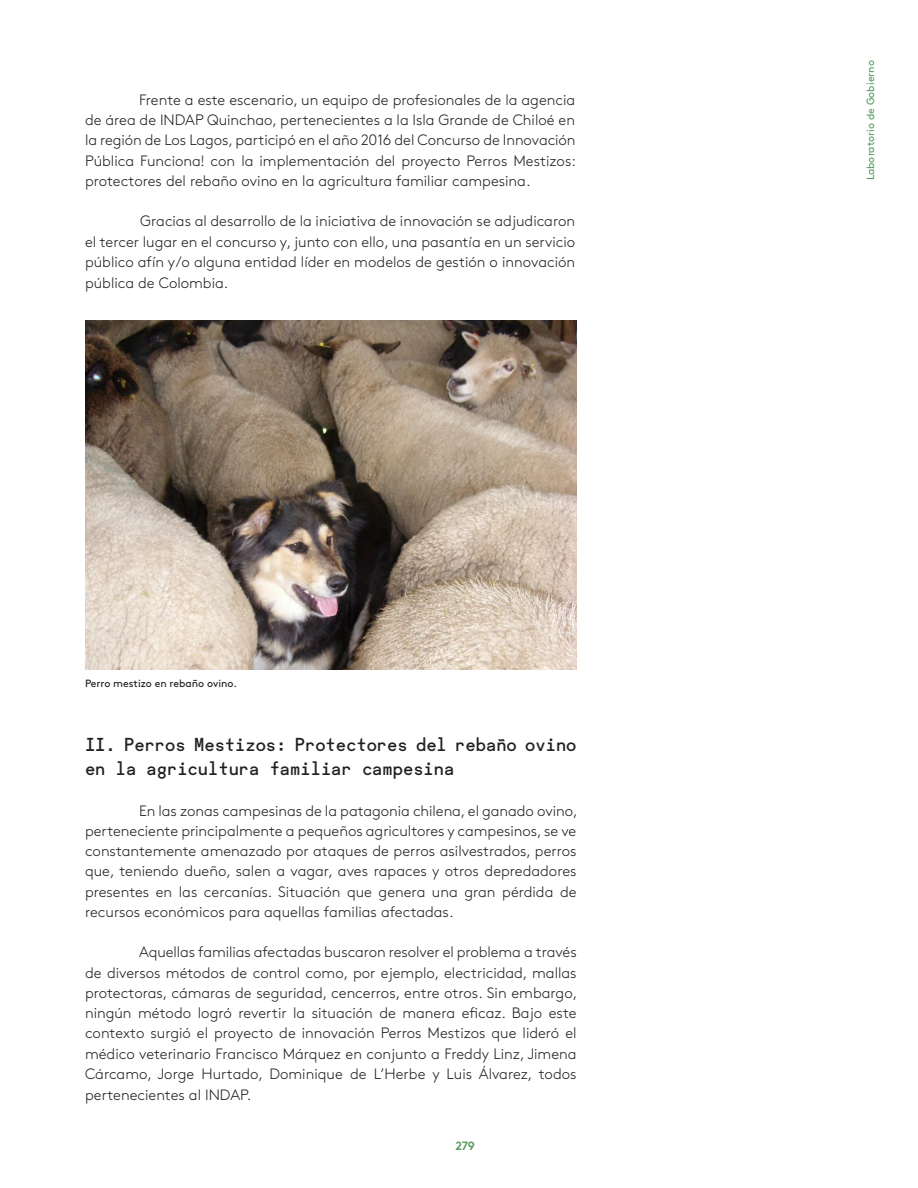
<style>
.page{position:relative;width:918px;height:1188px;background:#fff}
.page>*{position:absolute;margin:0;border:0;box-sizing:border-box;transform-origin:0 0}
.t1{font:18px/24px "Fugue Mono";color:#231f20}
.t2{font:300 15px/20.2px "Brown";color:#231f20;text-align:justify}
.t3{font:700 12px "Brown";color:#599d60}
.t4{font:10.5px "Brown";color:#231f20}
.t5{font:10.5px "Brown";color:#599d60}
</style>
<div class="page">
<img style="left:85px;top:320px;width:492px;height:349px">
<p class="t2" style="left:85px;top:88px;width:492px;text-indent:54px">Frente a este escenario, un equipo de profesionales de la agencia de área de INDAP Quinchao, pertenecientes a la Isla Grande de Chiloé en la región de Los Lagos, participó en el año 2016 del Concurso de Innovación Pública Funciona! con la implementación del proyecto Perros Mestizos: protectores del rebaño ovino en la agricultura familiar campesina.</p>
<p class="t2" style="left:85px;top:210px;width:492px;text-indent:55px">Gracias al desarrollo de la iniciativa de innovación se adjudicaron el tercer lugar en el concurso y, junto con ello, una pasantía en un servicio público afín y/o alguna entidad líder en modelos de gestión o innovación pública de Colombia.</p>
<p class="t4" style="left:85px;top:675px;width:154px">Perro mestizo en rebaño ovino.</p>
<p class="t1" style="left:85px;top:731px;width:493px">II. Perros Mestizos: Protectores del rebaño ovino en la agricultura familiar campesina</p>
<p class="t2" style="left:85px;top:799px;width:494px;text-indent:54px">En las zonas campesinas de la patagonia chilena, el ganado ovino, perteneciente principalmente a pequeños agricultores y campesinos, se ve constantemente amenazado por ataques de perros asilvestrados, perros que, teniendo dueño, salen a vagar, aves rapaces y otros depredadores presentes en las cercanías. Situación que genera una gran pérdida de recursos económicos para aquellas familias afectadas.</p>
<p class="t2" style="left:85px;top:941px;width:494px;text-indent:54px">Aquellas familias afectadas buscaron resolver el problema a través de diversos métodos de control como, por ejemplo, electricidad, mallas protectoras, cámaras de seguridad, cencerros, entre otros. Sin embargo, ningún método logró revertir la situación de manera eficaz. Bajo este contexto surgió el proyecto de innovación Perros Mestizos que lideró el médico veterinario Francisco Márquez en conjunto a Freddy Linz, Jimena Cárcamo, Jorge Hurtado, Dominique de L’Herbe y Luis Álvarez, todos pertenecientes al INDAP.</p>
<p class="t3" style="left:455px;top:1136px;width:21px">279</p>
<p class="t5" style="left:862px;top:180px;width:122px;rotate:-90deg">Laboratorio de Gobierno</p>
</div>
